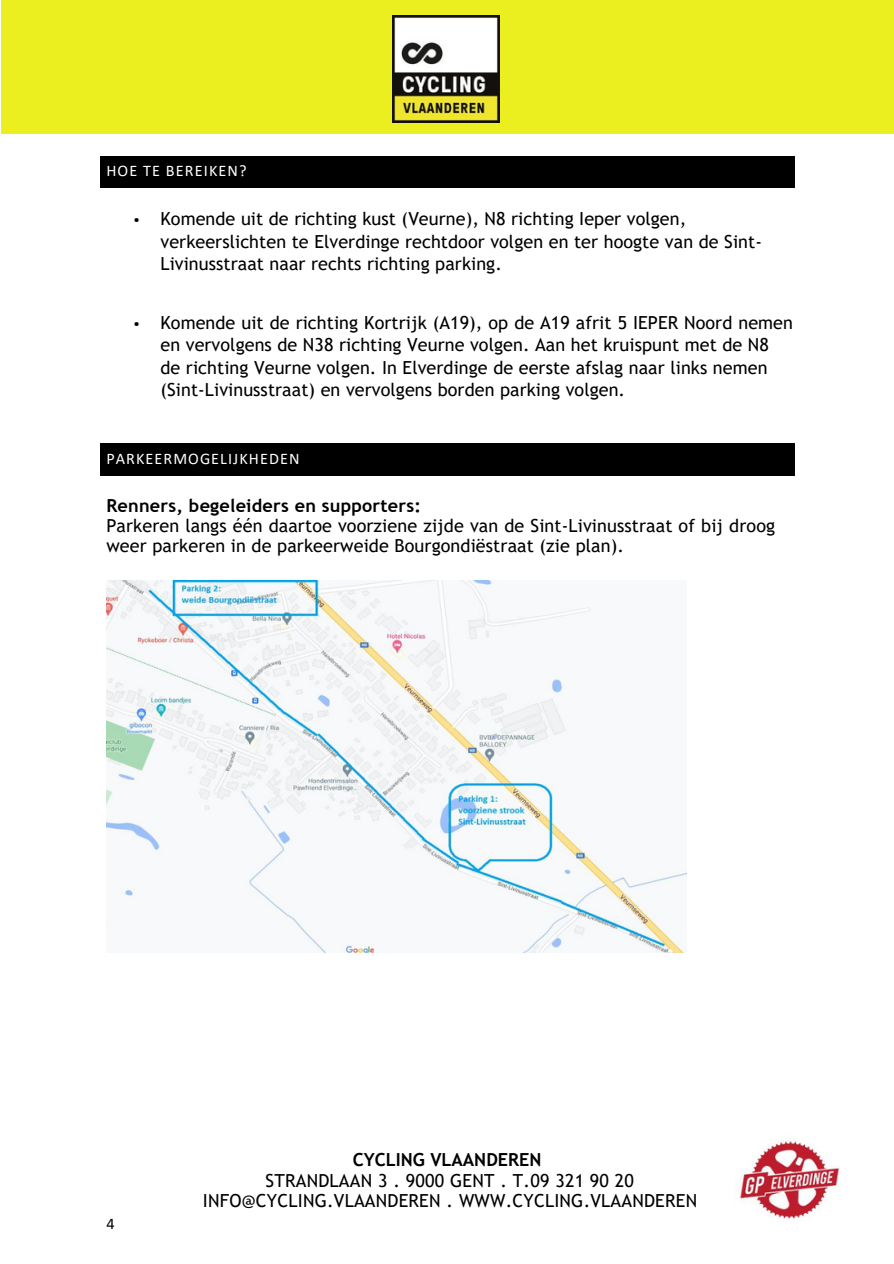
<style>
.page{position:relative;width:894px;height:1264px;background:#fff}
.page>*{position:absolute;margin:0;border:0;box-sizing:border-box;transform-origin:0 0}
.t1{font:18px/22.5px "Trebuchet MS";letter-spacing:.005em;color:#000}
.t2{font:700 18px "Trebuchet MS";letter-spacing:.015em;color:#000}
.t3{font:16.2px "Calibri";letter-spacing:.065em;color:#fff}
.t4{font:16.2px "IBM Plex Sans";color:#000}
.t5{font:16.2px "Calibri";color:#000}
.s1{font-weight:700}
</style>
<div class="page">
<div style="left:1px;top:0;width:892px;height:134px;background:#ebef20"></div>
<img style="left:392px;top:15px;width:107px;height:107px">
<img style="left:740px;top:1139px;width:100px;height:80px">
<div style="left:105px;top:160px;width:684px;height:24px;background:#000"></div>
<svg style="left:100px;top:156px;width:5px;height:4px"></svg>
<hr style="left:105px;top:156px;width:684px;height:4px;background:#000">
<svg style="left:789px;top:156px;width:5px;height:4px"></svg>
<svg style="left:100px;top:184px;width:5px;height:4px"></svg>
<hr style="left:105px;top:184px;width:684px;height:4px;background:#000">
<svg style="left:789px;top:184px;width:5px;height:4px"></svg>
<div style="left:100px;top:160px;width:5px;height:24px;background:#000"></div>
<div style="left:789px;top:160px;width:5px;height:24px;background:#000"></div>
<div style="left:105px;top:448px;width:684px;height:23px;background:#000"></div>
<svg style="left:100px;top:443px;width:5px;height:5px"></svg>
<div style="left:105px;top:443px;width:684px;height:5px;background:#000"></div>
<svg style="left:789px;top:443px;width:5px;height:5px"></svg>
<svg style="left:100px;top:471px;width:5px;height:4px"></svg>
<hr style="left:105px;top:471px;width:684px;height:4px;background:#000">
<svg style="left:789px;top:471px;width:5px;height:4px"></svg>
<div style="left:100px;top:448px;width:5px;height:23px;background:#000"></div>
<div style="left:789px;top:448px;width:5px;height:23px;background:#000"></div>
<img style="left:106px;top:580px;width:580px;height:372px">
<p class="t3" style="left:106px;top:164px;width:142px">HOE TE BEREIKEN?</p>
<p class="t4" style="left:133px;top:209px;width:8px">•</p>
<p class="t4" style="left:133px;top:312px;width:8px">•</p>
<p class="t1" style="left:160px;top:207px;width:602px">Komende uit de richting kust (Veurne), N8 richting Ieper volgen, verkeerslichten te Elverdinge rechtdoor volgen en ter hoogte van de Sint-<br>Livinusstraat naar rechts richting parking.</p>
<p class="t1" style="left:160px;top:311px;width:634px">Komende uit de richting Kortrijk (A19), op de A19 afrit 5 IEPER Noord nemen en vervolgens de N38 richting Veurne volgen. Aan het kruispunt met de N8</p>
<p class="t1" style="left:160px;top:356px;width:608px">de richting Veurne volgen. In Elverdinge de eerste afslag naar links nemen (Sint-Livinusstraat) en vervolgens borden parking volgen.</p>
<p class="t3" style="left:106px;top:451px;width:194px">PARKEERMOGELIJKHEDEN</p>
<p class="t2" style="left:106px;top:495px;width:316px">Renners, begeleiders en supporters:</p>
<h1 class="t1" style="left:106px;top:515px;width:670px;line-height:20.2px">Parkeren langs één daartoe voorziene zijde van de Sint-Livinusstraat of bij droog weer parkeren in de parkeerweide Bourgondiëstraat (zie plan).</h1>
<h1 class="t5" style="left:106px;top:1216px;width:10px">4</h1>
<p class="t1" style="left:203px;top:1149px;width:495px;line-height:20.2px;text-align:center"><span class="s1">CYCLING VLAANDEREN<br></span>STRANDLAAN 3 . 9000 GENT . T.09 321 90 20<br>INFO@CYCLING.VLAANDEREN . WWW.CYCLING.VLAANDEREN</p>
</div>
